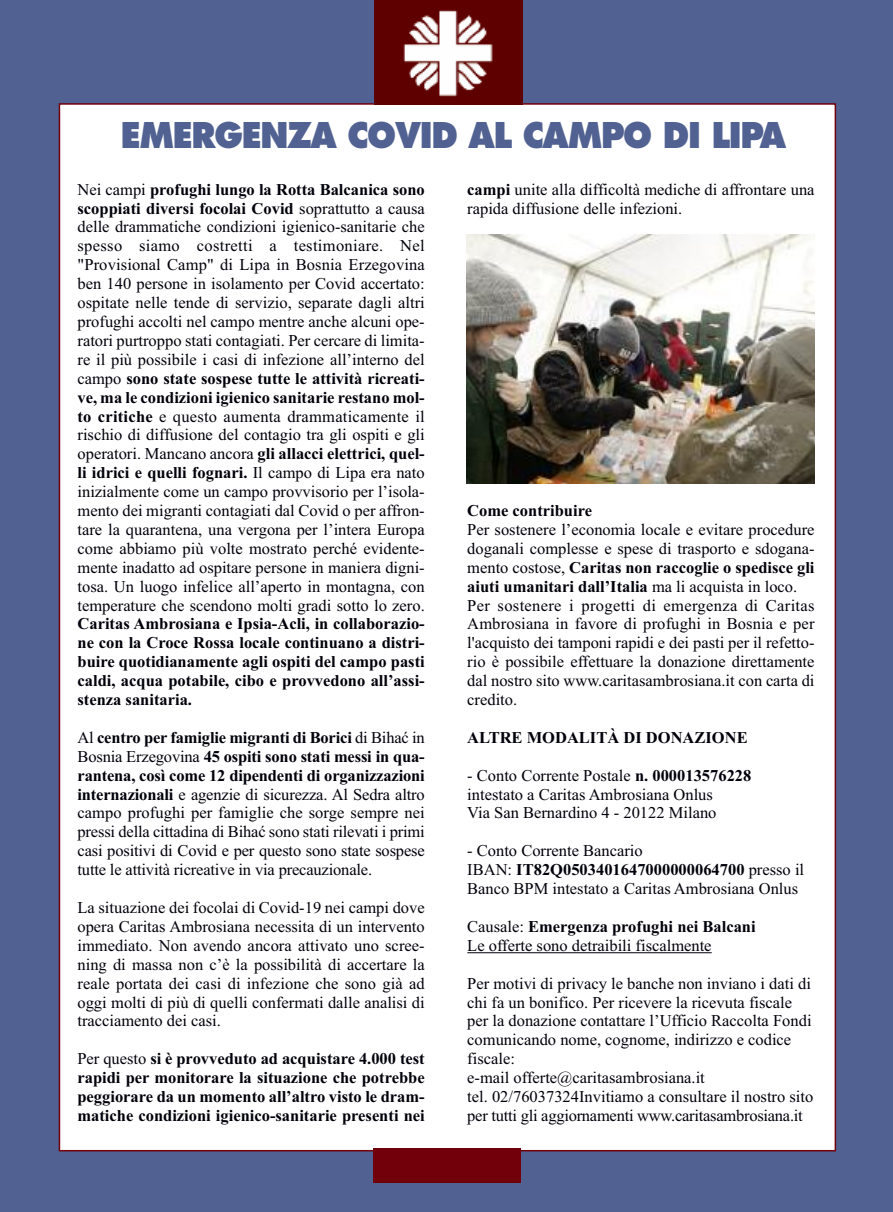
<style>
.page{position:relative;width:893px;height:1212px;background:#516292}
.page>*{position:absolute;margin:0;border:0;box-sizing:border-box;transform-origin:0 0}
.t1{font:800 34.5px "Futura";letter-spacing:-.04em;color:#516292;scale:.93 1}
.t2{font:16.5px/18.9px "Times New Roman";color:#00000a}
.t3{font:700 16.5px/18.9px "Times New Roman";color:#00000a;text-align:justify}
.s1{font-weight:700}
.s2{font-weight:400}
</style>
<div class="page">
<div style="left:60px;top:105px;width:775px;height:1045px;background:#fff"></div>
<div style="left:373px;top:1149px;width:148px;height:34px;background:#72000b"></div>
<img style="left:374px;top:0;width:148px;height:104px">
<hr style="left:467px;top:952px;width:245px;height:1px;background:#00000a">
<img style="left:466px;top:234px;width:349px;height:250px">
<h1 class="t1" style="left:121px;top:120px;width:717px">EMERGENZA COVID AL CAMPO DI LIPA</h1>
<p class="t2" style="left:78px;top:180px;width:349px;text-align:justify">Nei campi <span class="s1">profughi lungo la Rotta Balcanica sono scoppiati diversi focolai Covid</span> soprattutto a causa delle drammatiche condizioni igienico-sanitarie che spesso siamo costretti a testimoniare. Nel "Provisional Camp" di Lipa in Bosnia Erzegovina ben 140 persone in isolamento per Covid accertato: ospitate nelle tende di servizio, separate dagli altri profughi accolti nel campo mentre anche alcuni ope&shy;ratori purtroppo stati contagiati. Per cercare di limita&shy;re il più possibile i casi di infezione all’interno del campo <span class="s1">sono state sospese tutte le attività ricreati&shy;ve, ma le condizioni igienico sanitarie restano mol&shy;to critiche</span> e questo aumenta drammaticamente il rischio di diffusione del contagio tra gli ospiti e gli operatori. Mancano ancora <span class="s1">gli allacci elettrici, quel&shy;li idrici e quelli fognari.</span> Il campo di Lipa era nato inizialmente come un campo provvisorio per l’isola&shy;mento dei migranti contagiati dal Covid o per affron&shy;tare la quarantena, una vergona per l’intera Europa come abbiamo più volte mostrato perché evidente&shy;mente inadatto ad ospitare persone in maniera digni&shy;tosa. Un luogo infelice all’aperto in montagna, con temperature che scendono molti gradi sotto lo zero.</p>
<p class="t3" style="left:78px;top:614px;width:349px">Caritas Ambrosiana e Ipsia-Acli, in collaborazio&shy;ne con la Croce Rossa locale continuano a distri&shy;buire quotidianamente agli ospiti del campo pasti caldi, acqua potabile, cibo e provvedono all’assi&shy;stenza sanitaria.</p>
<p class="t2" style="left:78px;top:728px;width:349px;text-align:justify">Al <span class="s1">centro per famiglie migranti di Borici</span> di Bihać in Bosnia Erzegovina <span class="s1">45 ospiti sono stati messi in qua&shy;rantena, così come 12 dipendenti di organizzazioni internazionali</span> e agenzie di sicurezza. Al Sedra altro campo profughi per famiglie che sorge sempre nei pressi della cittadina di Bihać sono stati rilevati i primi casi positivi di Covid e per questo sono state sospese tutte le attività ricreative in via precauzionale.</p>
<p class="t2" style="left:77px;top:898px;width:349px;text-align:justify">La situazione dei focolai di Covid-19 nei campi dove opera Caritas Ambrosiana necessita di un intervento immediato. Non avendo ancora attivato uno scree&shy;ning di massa non c’è la possibilità di accertare la reale portata dei casi di infezione che sono già ad oggi molti di più di quelli confermati dalle analisi di tracciamento dei casi.</p>
<p class="t3" style="left:77px;top:1049px;width:349px"><span class="s2">Per questo</span> si è provveduto ad acquistare 4.000 test rapidi per monitorare la situazione che potrebbe peggiorare da un momento all’altro visto le dram&shy;matiche condizioni igienico-sanitarie presenti nei</p>
<p class="t2" style="left:467px;top:180px;width:349px"><span class="s1">campi</span> unite alla difficoltà mediche di affrontare una rapida diffusione delle infezioni.</p>
<p class="t3" style="left:467px;top:501px;width:126px">Come contribuire</p>
<p class="t2" style="left:467px;top:520px;width:349px">Per sostenere l’economia locale e evitare procedure doganali complesse e spese di trasporto e sdogana&shy;mento costose, <span class="s1">Caritas non raccoglie o spedisce gli aiuti umanitari dall’Italia</span> ma li acquista in loco.<br>Per sostenere i progetti di emergenza di Caritas Ambrosiana in favore di profughi in Bosnia e per l'acquisto dei tamponi rapidi e dei pasti per il refetto&shy;rio è possibile effettuare la donazione direttamente dal nostro sito www.caritasambrosiana.it con carta di credito.</p>
<p class="t3" style="left:467px;top:728px;width:282px">ALTRE MODALITÀ DI DONAZIONE</p>
<p class="t2" style="left:467px;top:765px;width:286px">- Conto Corrente Postale <span class="s1">n. 000013576228 </span>intestato a Caritas Ambrosiana Onlus<br>Via San Bernardino 4 - 20122 Milano</p>
<p class="t2" style="left:467px;top:841px;width:338px">- Conto Corrente Bancario<br>IBAN: <span class="s1">IT82Q0503401647000000064700</span> presso il<br>Banco BPM intestato a Caritas Ambrosiana Onlus</p>
<p class="t2" style="left:467px;top:917px;width:290px">Causale: <span class="s1">Emergenza profughi nei Balcani<br></span>Le offerte sono detraibili fiscalmente</p>
<p class="t2" style="left:467px;top:973px;width:347px">Per motivi di privacy le banche non inviano i dati di chi fa un bonifico. Per ricevere la ricevuta fiscale per la donazione contattare l’Ufficio Raccolta Fondi comunicando nome, cognome, indirizzo e codice fiscale:<br>e-mail offerte@caritasambrosiana.it<br>tel. 02/76037324Invitiamo a consultare il nostro sito per tutti gli aggiornamenti www.caritasambrosiana.it</p>
</div>
